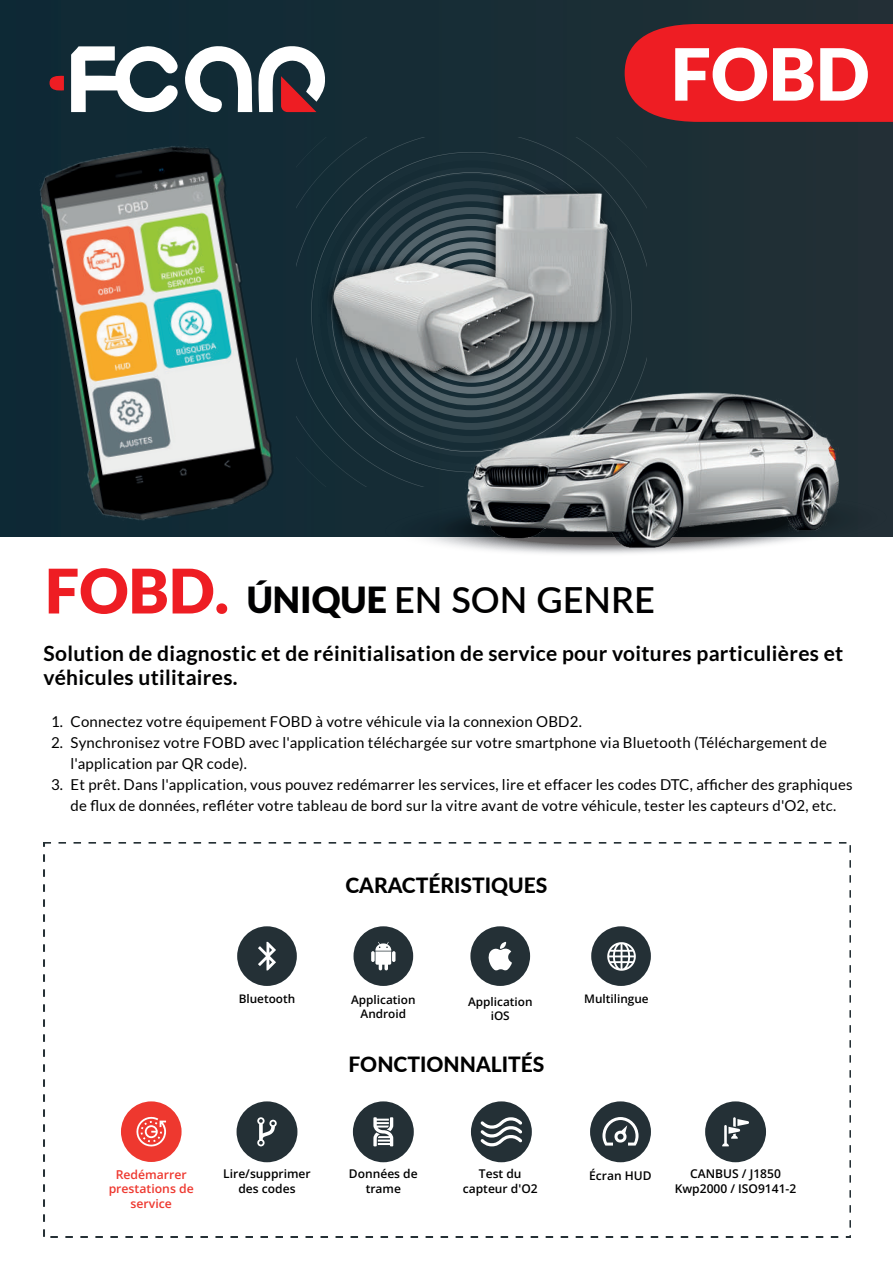
<style>
.page{position:relative;width:893px;height:1263px;background:#fff}
.page>*{position:absolute;margin:0;border:0;box-sizing:border-box;transform-origin:0 0}
.t1{font:900 72px "Lato";color:#fff}
.t2{font:900 61.5px "Lato";color:#ee1d23}
.t3{font:600 36px "Lato";color:#000001}
.t4{font:700 21px/24px "Lato";letter-spacing:.015em;color:#000001}
.t5{font:800 21px "Lato";color:#000}
.t6{font:15px/21px "Lato";letter-spacing:.015em;color:#000001}
.t7{font:600 12.3px/14.7px "Open Sans";color:#ee382f;text-align:center}
.t8{font:600 12px/14.4px "Open Sans";color:#000001;text-align:center}
.t9{font:600 11.85px/14.1px "Open Sans";color:#000001;text-align:center}
.s1{font-weight:900}
</style>
<div class="page">
<svg style="left:44px;top:842px;width:806px;height:396px"></svg>
<div style="left:0;top:0;width:892px;height:537px;background:linear-gradient(to right,#0d2935,#223035)"></div>
<div style="left:624px;top:24px;width:268px;height:98px;background:#ee1d23"></div>
<div style="left:705px;top:1101px;width:61px;height:61px;background:#243036;border-radius:30px"></div>
<svg style="left:722px;top:1117px;width:27px;height:29px"></svg>
<div style="left:236px;top:1101px;width:61px;height:61px;background:#243036;border-radius:30px"></div>
<svg style="left:257px;top:1117px;width:20px;height:29px"></svg>
<div style="left:353px;top:1101px;width:61px;height:61px;background:#243036;border-radius:30px"></div>
<svg style="left:373px;top:1117px;width:20px;height:29px"></svg>
<div style="left:471px;top:1101px;width:61px;height:61px;background:#243036;border-radius:30px"></div>
<svg style="left:480px;top:1117px;width:42px;height:29px"></svg>
<svg style="left:385px;top:491px;width:501px;height:55px;background:#3e4d54"></svg>
<div style="left:237px;top:926px;width:60px;height:60px;background:#243036;border-radius:30px"></div>
<svg style="left:258px;top:942px;width:18px;height:28px"></svg>
<div style="left:353px;top:926px;width:60px;height:60px;background:#243036;border-radius:30px"></div>
<svg style="left:371px;top:942px;width:24px;height:28px"></svg>
<div style="left:470px;top:926px;width:60px;height:60px;background:#243036;border-radius:30px"></div>
<svg style="left:488px;top:942px;width:24px;height:28px"></svg>
<div style="left:591px;top:926px;width:60px;height:60px;background:#243036;border-radius:30px"></div>
<svg style="left:607px;top:942px;width:28px;height:29px"></svg>
<div style="left:590px;top:1101px;width:61px;height:61px;background:#243036;border-radius:30px"></div>
<svg style="left:602px;top:1117px;width:36px;height:29px"></svg>
<div style="left:121px;top:1101px;width:60px;height:61px;background:#ee382f;border-radius:30px"></div>
<svg style="left:136px;top:1116px;width:30px;height:31px"></svg>
<svg style="left:297px;top:138px;width:349px;height:349px;background:#192f38"></svg>
<svg style="left:71px;top:45px;width:107px;height:74px"></svg>
<svg style="left:184px;top:45px;width:68px;height:68px"></svg>
<svg style="left:50px;top:75px;width:14px;height:16px"></svg>
<svg style="left:258px;top:44px;width:69px;height:68px"></svg>
<img style="left:453px;top:382px;width:398px;height:172px">
<img style="left:314px;top:176px;width:315px;height:213px">
<img style="left:17px;top:123px;width:279px;height:414px">
<h1 class="t1" style="left:671px;top:32px;width:200px">FOBD</h1>
<h2 class="t2" style="left:45px;top:555px;width:185px">FOBD.</h2>
<h3 class="t3" style="left:247px;top:574px;width:409px"><span class="s1">ÚNIQUE</span> EN SON GENRE</h3>
<h3 class="t4" style="left:44px;top:641px;width:801px">Solution de diagnostic et de réinitialisation de service pour voitures particulières et véhicules utilitaires.</h3>
<p class="t6" style="left:51px;top:711px;width:532px">1. Connectez votre équipement FOBD à votre véhicule via la connexion OBD2.</p>
<p class="t6" style="left:71px;top:732px;width:758px;text-indent:-20px">2. Synchronisez votre FOBD avec l'application téléchargée sur votre smartphone via Bluetooth (Téléchargement de l'application par QR code).</p>
<p class="t6" style="left:51px;top:774px;width:803px;text-align:center">3. Et prêt. Dans l'application, vous pouvez redémarrer les services, lire et effacer les codes DTC, afficher des graphiques de flux de données, refléter votre tableau de bord sur la vitre avant de votre véhicule, tester les capteurs d'O2, etc.</p>
<h3 class="t5" style="left:345px;top:869px;width:203px">CARACTÉRISTIQUES</h3>
<p class="t9" style="left:239px;top:991px;width:58px">Bluetooth</p>
<p class="t9" style="left:351px;top:992px;width:66px">Application<br>Android</p>
<p class="t9" style="left:468px;top:994px;width:66px">Application iOS</p>
<p class="t9" style="left:584px;top:991px;width:66px">Multilingue</p>
<h3 class="t5" style="left:348px;top:1049px;width:197px">FONCTIONNALITÉS</h3>
<p class="t7" style="left:116px;top:1167px;width:73px">Redémarrer</p>
<p class="t8" style="left:589px;top:1168px;width:64px">Écran HUD</p>
<p class="t7" style="left:109px;top:1181px;width:87px">prestations de service</p>
<p class="t8" style="left:223px;top:1167px;width:89px">Lire/supprimer des codes</p>
<p class="t8" style="left:349px;top:1167px;width:70px">Données de trame</p>
<p class="t8" style="left:463px;top:1167px;width:76px">Test du capteur d'O2</p>
<p class="t8" style="left:674px;top:1167px;width:123px">CANBUS / J1850<br>Kwp2000 / ISO9141-2</p>
</div>
